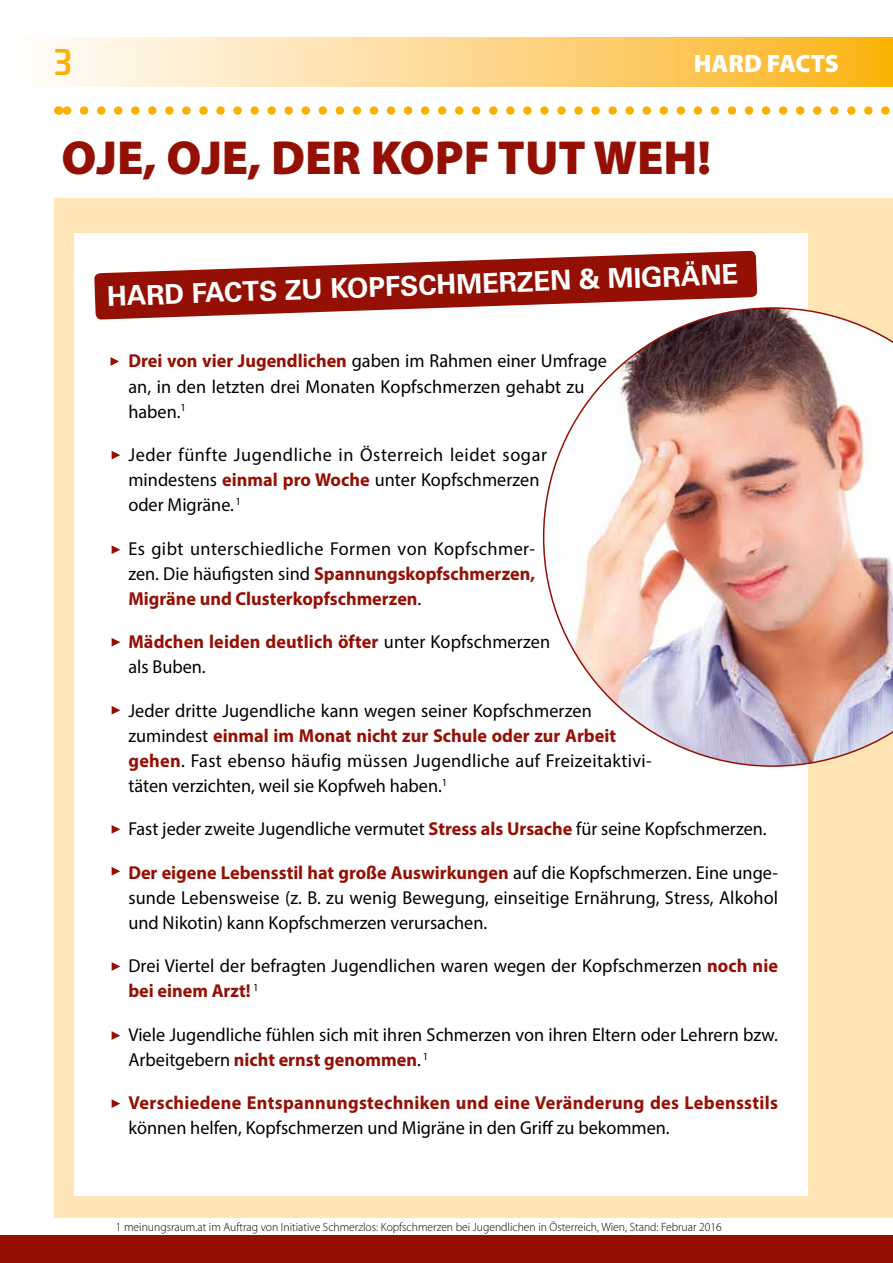
<style>
.page{position:relative;width:893px;height:1263px;background:#fff}
.page>*{position:absolute;margin:0;border:0;box-sizing:border-box;transform-origin:0 0}
.t1{font:900 48px "Myriad Pro";color:#951004}
.t2{font:37.8px "Aero Matics";color:#f9b000}
.t3{font:700 27.3px "Univers LT Std";color:#fff}
.t4{font:900 25.2px "Myriad Pro";color:#fff}
.t5{font:18.75px/25.2px "Myriad Pro";color:#000}
.t6{font:18.75px/25.2px "Myriad Pro";letter-spacing:.025em;color:#000}
.t7{font:700 18.75px "Myriad Pro";letter-spacing:.02em;color:#951004}
.t8{font:300 12px "Myriad Pro";color:#000}
.s1{font-weight:700;color:#951004}
</style>
<div class="page">
<svg style="left:48px;top:37px;width:845px;height:50px;background:#fdd78c"></svg>
<div style="left:0;top:1235px;width:893px;height:28px;background:#951004"></div>
<div style="left:54px;top:199px;width:839px;height:1019px;background:#ffe4b5"></div>
<div style="left:74px;top:233px;width:734px;height:963px;background:#fff"></div>
<svg style="left:67px;top:106px;width:823px;height:9px"></svg>
<svg style="left:111px;top:357px;width:8px;height:9px"></svg>
<img style="left:543px;top:307px;width:350px;height:460px">
<svg style="left:112px;top:451px;width:8px;height:8px"></svg>
<svg style="left:112px;top:545px;width:8px;height:9px"></svg>
<svg style="left:112px;top:638px;width:8px;height:8px"></svg>
<svg style="left:112px;top:706px;width:8px;height:9px"></svg>
<svg style="left:112px;top:825px;width:8px;height:9px"></svg>
<svg style="left:112px;top:962px;width:8px;height:9px"></svg>
<svg style="left:112px;top:1031px;width:8px;height:9px"></svg>
<svg style="left:112px;top:1099px;width:8px;height:9px"></svg>
<svg style="left:94px;top:251px;width:663px;height:69px;fill:#951004"></svg>
<svg style="left:112px;top:867px;width:8px;height:8px"></svg>
<h2 class="t2" style="left:54px;top:41px;width:19px">3</h2>
<h3 class="t4" style="left:694px;top:49px;width:147px">HARD FACTS</h3>
<h1 class="t1" style="left:62px;top:130px;width:651px">OJE, OJE, DER KOPF TUT WEH!</h1>
<h3 class="t3" style="left:106px;top:280px;width:633px;rotate:-2deg">HARD FACTS ZU KOPFSCHMERZEN &amp; MIGRÄNE</h3>
<p class="t5" style="left:128px;top:348px;width:480px"><span class="s1">Drei von vier Jugendlichen</span> gaben im Rahmen einer Umfrage an, in den letzten drei Monaten Kopfschmerzen gehabt zu haben.<sup>1</sup></p>
<p class="t6" style="left:128px;top:442px;width:420px">Jeder fünfte Jugendliche in Österreich leidet sogar mindestens <span class="s1">einmal pro Woche</span> unter Kopfschmerzen oder Migräne. <sup>1</sup></p>
<p class="t5" style="left:128px;top:535px;width:408px;text-align:justify">Es gibt unterschiedliche Formen von Kopfschmer&shy;zen. Die häufigsten sind <span class="s1">Spannungskopfschmerzen, Migräne und Clusterkopfschmerzen</span>.</p>
<p class="t5" style="left:128px;top:629px;width:423px"><span class="s1">Mädchen leiden deutlich öfter</span> unter Kopfschmerzen als Buben.</p>
<p class="t5" style="left:128px;top:697px;width:525px">Jeder dritte Jugendliche kann wegen seiner Kopfschmerzen zumindest <span class="s1">einmal im Monat nicht zur Schule oder zur Arbeit gehen</span>. Fast ebenso häufig müssen Jugendliche auf Freizeitaktivi&shy;täten verzichten, weil sie Kopfweh haben.<sup>1</sup></p>
<p class="t5" style="left:128px;top:816px;width:640px">Fast jeder zweite Jugendliche vermutet <span class="s1">Stress als Ursache</span> für seine Kopfschmerzen.</p>
<p class="t5" style="left:128px;top:859px;width:651px;text-align:justify"><span class="s1">Der eigene Lebensstil hat große Auswirkungen</span> auf die Kopfschmerzen. Eine unge&shy;sunde Lebensweise (z. B. zu wenig Bewegung, einseitige Ernährung, Stress, Alkohol und Nikotin) kann Kopfschmerzen verursachen.</p>
<p class="t5" style="left:128px;top:953px;width:651px">Drei Viertel der befragten Jugendlichen waren wegen der Kopfschmerzen <span class="s1">noch nie bei einem Arzt!</span> <sup>1</sup></p>
<p class="t5" style="left:129px;top:1021px;width:651px">Viele Jugendliche fühlen sich mit ihren Schmerzen von ihren Eltern oder Lehrern bzw.<br>Arbeitgebern <span class="s1">nicht ernst genommen</span>. <sup>1</sup></p>
<p class="t7" style="left:129px;top:1090px;width:651px">Verschiedene Entspannungstechniken und eine Veränderung des Lebensstils</p>
<p class="t5" style="left:129px;top:1115px;width:543px">können helfen, Kopfschmerzen und Migräne in den Griff zu bekommen.</p>
<p class="t8" style="left:116px;top:1220px;width:607px">1 meinungsraum.at im Auftrag von Initiative Schmerzlos: Kopfschmerzen bei Jugendlichen in Österreich, Wien, Stand: Februar 2016</p>
</div>
